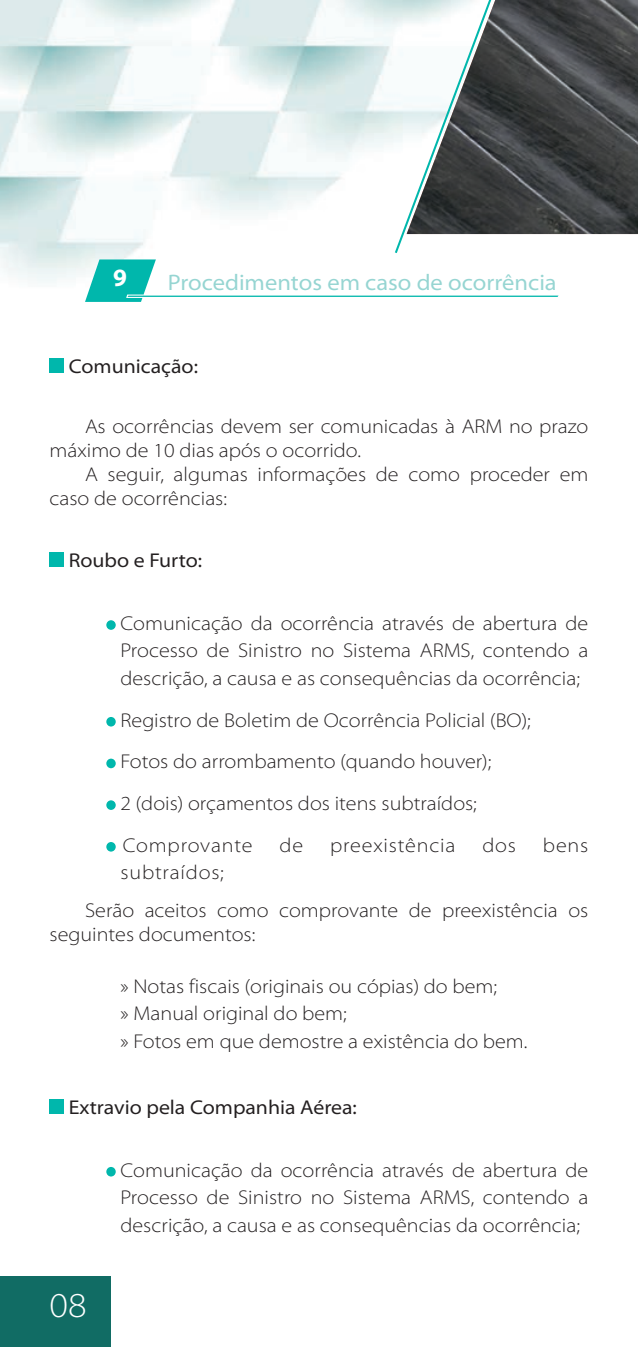
<style>
.page{position:relative;width:638px;height:1347px;background:#fff}
.page>*{position:absolute;margin:0;border:0;box-sizing:border-box;transform-origin:0 0}
.t1{font:300 semi-expanded 35px "Myriad Pro";color:#fff}
.t2{font:700 25px "Myriad Pro";color:#fff}
.t3{font:semi-expanded 22.5px "Myriad Pro";color:#96d5d2}
.t4{font:300 semi-expanded 20px/27.5px "Myriad Pro";color:#231f20}
.t5{font:semi-expanded 20px "Myriad Pro";color:#231f20}
.t6{font:300 semi-expanded 20px "Myriad Pro";letter-spacing:.04em;color:#231f20}
</style>
<div class="page">
<img style="left:0;top:0;width:558px;height:1177px">
<img style="left:534px;top:0;width:104px;height:234px">
<svg style="left:393px;top:0;width:141px;height:255px"></svg>
<div style="left:50px;top:359px;width:14px;height:14px;background:#00b7ac"></div>
<div style="left:50px;top:552px;width:14px;height:15px;background:#00b7ac"></div>
<svg style="left:106px;top:620px;width:10px;height:10px"></svg>
<div style="left:106px;top:717px;width:10px;height:9px;background:#00b7ac;border-radius:50%"></div>
<div style="left:106px;top:758px;width:10px;height:10px;background:#00b7ac;border-radius:50%"></div>
<div style="left:106px;top:800px;width:10px;height:10px;background:#00b7ac;border-radius:50%"></div>
<div style="left:106px;top:842px;width:10px;height:9px;background:#00b7ac;border-radius:50%"></div>
<div style="left:50px;top:1099px;width:14px;height:14px;background:#00b7ac"></div>
<svg style="left:106px;top:1166px;width:10px;height:10px"></svg>
<div style="left:0;top:1276px;width:111px;height:70px;background:#116c64"></div>
<svg style="left:85px;top:259px;width:473px;height:43px"></svg>
<p class="t2" style="left:113px;top:264px;width:15px">9</p>
<p class="t3" style="left:168px;top:270px;width:390px">Procedimentos em caso de ocorrência</p>
<p class="t5" style="left:69px;top:355px;width:131px">Comunicação:</p>
<p class="t4" style="left:50px;top:414px;width:540px;line-height:24px;text-indent:35px">As ocorrências devem ser comunicadas à ARM no prazo máximo de 10 dias após o ocorrido.</p>
<p class="t4" style="left:50px;top:462px;width:540px;line-height:24px;text-indent:35px">A seguir, algumas informações de como proceder em caso de ocorrências:</p>
<p class="t5" style="left:69px;top:549px;width:135px">Roubo e Furto:</p>
<p class="t4" style="left:120px;top:609px;width:469px;text-align:justify">Comunicação da ocorrência através de abertura de Processo de Sinistro no Sistema ARMS, contendo a descrição, a causa e as consequências da ocorrência;</p>
<p class="t4" style="left:120px;top:699px;width:411px;line-height:41.8px">Registro de Boletim de Ocorrência Policial (BO); Fotos do arrombamento (quando houver);<br>2 (dois) orçamentos dos itens subtraídos; Comprovante</p>
<p class="t4" style="left:279px;top:831px;width:25px">de</p>
<p class="t6" style="left:330px;top:833px;width:127px">preexistência</p>
<p class="t4" style="left:482px;top:831px;width:35px">dos</p>
<p class="t4" style="left:543px;top:831px;width:47px">bens</p>
<p class="t4" style="left:85px;top:853px;width:505px;line-height:38.2px;text-indent:35px">subtraídos;<br>Serão aceitos como comprovante de preexistência os</p>
<p class="t4" style="left:50px;top:921px;width:207px">seguintes documentos:</p>
<p class="t4" style="left:120px;top:972px;width:408px">» Notas fiscais (originais ou cópias) do bem;<br>» Manual original do bem;<br>» Fotos em que demostre a existência do bem.</p>
<p class="t5" style="left:69px;top:1095px;width:290px">Extravio pela Companhia Aérea:</p>
<h1 class="t1" style="left:50px;top:1286px;width:39px">08</h1>
<p class="t4" style="left:120px;top:1156px;width:469px;text-align:justify">Comunicação da ocorrência através de abertura de Processo de Sinistro no Sistema ARMS, contendo a descrição, a causa e as consequências da ocorrência;</p>
</div>
